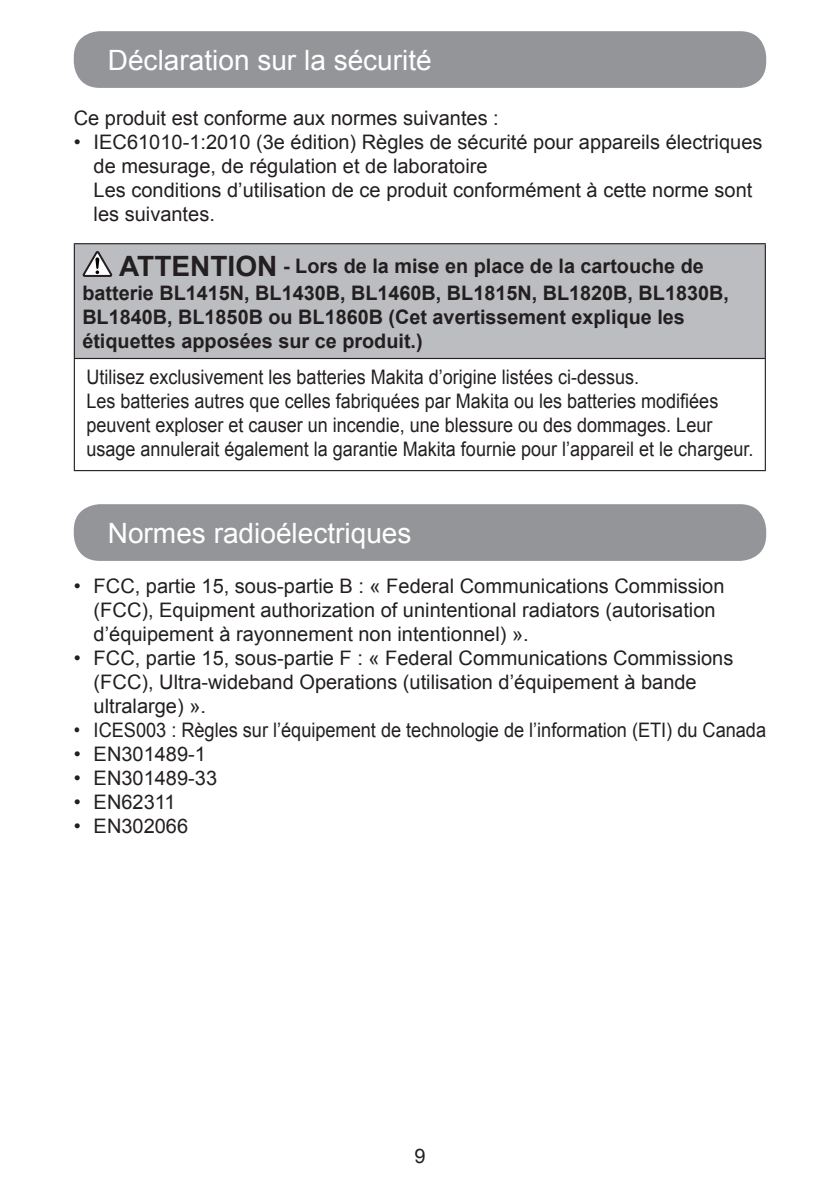
<style>
.page{position:relative;width:840px;height:1191px;background:#fff}
.page>*{position:absolute;margin:0;border:0;box-sizing:border-box;transform-origin:0 0}
.t1{font:28px "Arial";color:#fff}
.t2{font:20px/24px "Arial";color:#231f20}
.t3{font:20px/24px "Arial";color:#231f20;scale:.9 1}
.t4{font:700 20px/27.2px "Arial";color:#231f20;text-align:center}
.t5{font:20px "Arial";color:#231f20;scale:.91 1}
.s1{font-size:28px}
</style>
<div class="page">
<div style="left:74px;top:31px;width:691px;height:57px;background:#939598;border-radius:26px"></div>
<div style="left:74px;top:244px;width:690px;height:114px;background:#bcbdc0"></div>
<hr style="left:74px;top:359px;width:1px;height:111px;background:#231f20">
<hr style="left:764px;top:359px;width:1px;height:111px;background:#231f20">
<hr style="left:74px;top:243px;width:691px;height:1px;background:#231f20">
<hr style="left:74px;top:244px;width:1px;height:114px;background:#231f20">
<hr style="left:764px;top:244px;width:1px;height:114px;background:#231f20">
<hr style="left:74px;top:358px;width:691px;height:1px;background:#231f20">
<hr style="left:74px;top:470px;width:691px;height:1px;background:#231f20">
<svg style="left:82px;top:251px;width:30px;height:26px"></svg>
<div style="left:74px;top:504px;width:691px;height:57px;background:#939598;border-radius:26px"></div>
<h1 class="t1" style="left:108px;top:41px;width:325px">Déclaration sur la sécurité</h1>
<p class="t2" style="left:74px;top:106px;width:426px">Ce produit est conforme aux normes suivantes :</p>
<p class="t2" style="left:94px;top:130px;width:670px;text-indent:-20px">• IEC61010-1:2010 (3e édition) Règles de sécurité pour appareils électriques de mesurage, de régulation et de laboratoire<br>Les conditions d’utilisation de ce produit conformément à cette norme sont les suivantes.</p>
<p class="t4" style="left:82px;top:253px;width:647px"><span class="s1">ATTENTION</span> - Lors de la mise en place de la cartouche de batterie BL1415N, BL1430B, BL1460B, BL1815N, BL1820B, BL1830B,</p>
<p class="t4" style="left:82px;top:306px;width:603px;line-height:24px;text-align:left">BL1840B, BL1850B ou BL1860B (Cet avertissement explique les étiquettes apposées sur ce produit.)</p>
<p class="t3" style="left:86px;top:365px;width:742px">Utilisez exclusivement les batteries Makita d’origine listées ci-dessus.<br>Les batteries autres que celles fabriquées par Makita ou les batteries modifiées peuvent exploser et causer un incendie, une blessure ou des dommages. Leur usage annulerait également la garantie Makita fournie pour l’appareil et le chargeur.</p>
<h1 class="t1" style="left:108px;top:514px;width:305px">Normes radioélectriques</h1>
<p class="t2" style="left:94px;top:574px;width:632px;text-indent:-20px">• FCC, partie 15, sous-partie B : « Federal Communications Commission (FCC), Equipment authorization of unintentional radiators (autorisation d’équipement à rayonnement non intentionnel) ».</p>
<p class="t2" style="left:94px;top:646px;width:641px;text-indent:-20px">• FCC, partie 15, sous-partie F : « Federal Communications Commissions (FCC), Ultra-wideband Operations (utilisation d’équipement à bande ultralarge) ».</p>
<p class="t5" style="left:74px;top:717px;width:762px">• ICES003 : Règles sur l’équipement de technologie de l’information (ETI) du Canada</p>
<p class="t2" style="left:74px;top:742px;width:134px">• EN301489-1</p>
<p class="t2" style="left:74px;top:766px;width:145px">• EN301489-33</p>
<p class="t2" style="left:74px;top:790px;width:103px">• EN62311</p>
<p class="t2" style="left:74px;top:814px;width:116px">• EN302066</p>
<p class="t2" style="left:414px;top:1144px;width:13px">9</p>
</div>
